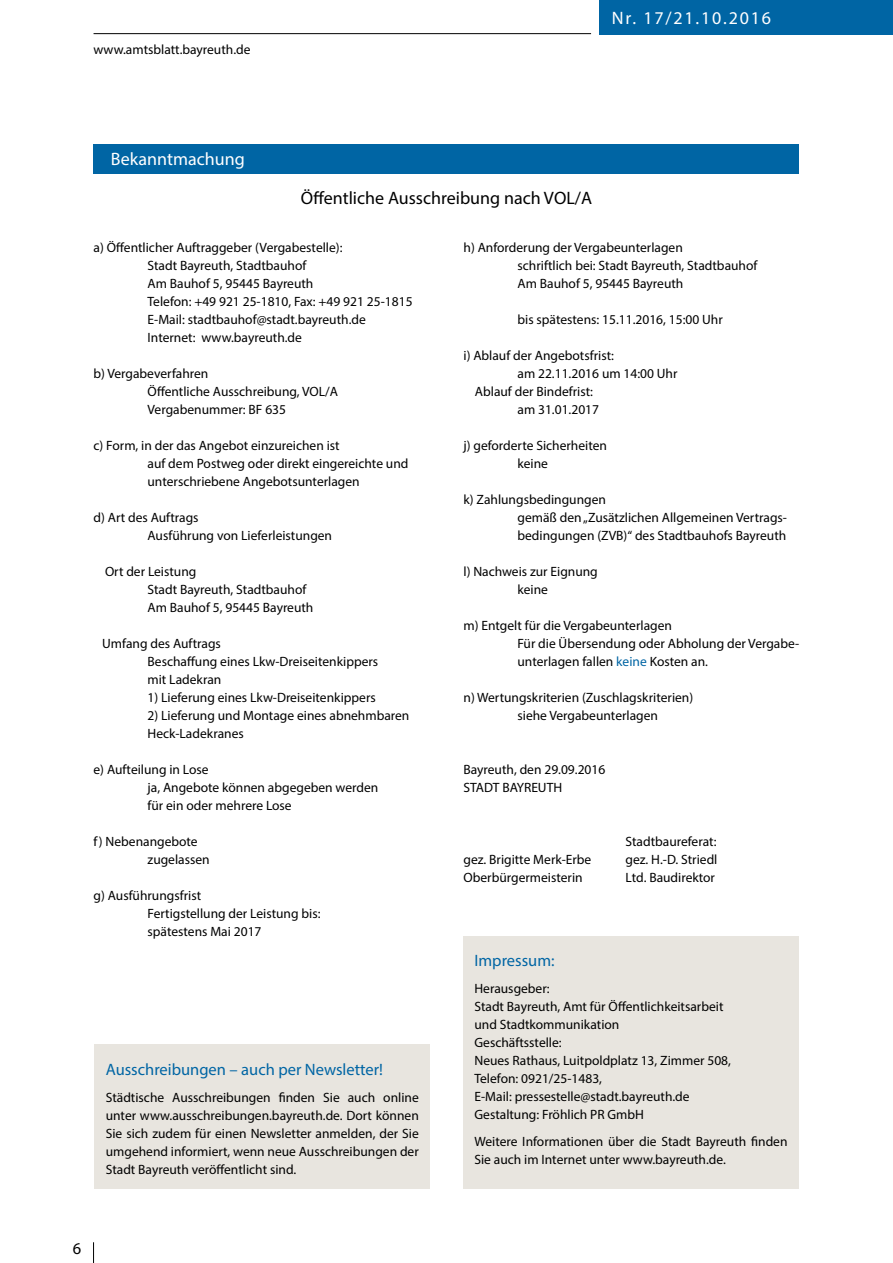
<style>
.page{position:relative;width:893px;height:1263px;background:#fff}
.page>*{position:absolute;margin:0;border:0;box-sizing:border-box;transform-origin:0 0}
.t1{font:18px "Myriad Pro";color:#000}
.t2{font:18px "Myriad Pro";letter-spacing:.1em;color:#fff}
.t3{font:18px "Myriad Pro";color:#fff}
.t4{font:16.5px "Myriad Pro";color:#0065a4}
.t5{font:16.5px "Myriad Pro";color:#000}
.t6{font:13.5px/18px "Myriad Pro";color:#000}
.s1{color:#0065a4}
</style>
<div class="page">
<hr style="left:94px;top:33px;width:497px;height:1px;background:#000">
<div style="left:600px;top:0;width:293px;height:34px;background:#0065a4"></div>
<svg style="left:93px;top:1242px;width:1px;height:21px"></svg>
<div style="left:94px;top:145px;width:705px;height:29px;background:#0065a4"></div>
<div style="left:94px;top:1044px;width:335px;height:144px;background:#e8e5df"></div>
<div style="left:463px;top:936px;width:336px;height:252px;background:#e8e5df"></div>
<p class="t6" style="left:94px;top:40px;width:158px">www.amtsblatt.bayreuth.de</p>
<h1 class="t2" style="left:612px;top:7px;width:161px">Nr. 17/21.10.2016</h1>
<h1 class="t3" style="left:111px;top:148px;width:135px">Bekanntmachung</h1>
<h1 class="t1" style="left:301px;top:187px;width:293px">Öffentliche Ausschreibung nach VOL/A</h1>
<p class="t6" style="left:517px;top:238px;width:241px;text-indent:-54px">h) Anforderung der Vergabeunterlagen<br>schriftlich bei: Stadt Bayreuth, Stadtbauhof<br>Am Bauhof 5, 95445 Bayreuth</p>
<p class="t6" style="left:517px;top:310px;width:207px">bis spätestens: 15.11.2016, 15:00 Uhr</p>
<p class="t6" style="left:463px;top:346px;width:152px">i) Ablauf der Angebotsfrist:</p>
<p class="t6" style="left:517px;top:364px;width:162px">am 22.11.2016 um 14:00 Uhr</p>
<p class="t6" style="left:475px;top:382px;width:120px">Ablauf der Bindefrist:</p>
<p class="t6" style="left:517px;top:400px;width:83px">am 31.01.2017</p>
<p class="t6" style="left:463px;top:436px;width:145px;text-align:center">j) geforderte Sicherheiten keine</p>
<p class="t6" style="left:517px;top:490px;width:271px;text-indent:-54px">k) Zahlungsbedingungen<br>gemäß den „Zusätzlichen Allgemeinen Vertrags&shy;bedingungen (ZVB)“ des Stadtbauhofs Bayreuth</p>
<p class="t6" style="left:463px;top:562px;width:136px;text-align:center">l) Nachweis zur Eignung keine</p>
<p class="t6" style="left:517px;top:616px;width:283px;text-indent:-54px">m) Entgelt für die Vergabeunterlagen<br>Für die Übersendung oder Abholung der Vergabe&shy;unterlagen fallen <span class="s1">keine</span> Kosten an.</p>
<p class="t6" style="left:517px;top:688px;width:177px;text-indent:-54px">n) Wertungskriterien (Zuschlagskriterien) siehe Vergabeunterlagen</p>
<p class="t6" style="left:148px;top:238px;width:267px;text-indent:-54px">a) Öffentlicher Auftraggeber (Vergabestelle):<br>Stadt Bayreuth, Stadtbauhof<br>Am Bauhof 5, 95445 Bayreuth<br>Telefon: +49 921 25-1810, Fax: +49 921 25-1815<br>E-Mail: stadtbauhof@stadt.bayreuth.de Internet: www.bayreuth.de</p>
<p class="t6" style="left:148px;top:364px;width:192px;text-indent:-54px">b) Vergabeverfahren<br>Öffentliche Ausschreibung, VOL/A<br>Vergabenummer: BF 635</p>
<p class="t6" style="left:148px;top:436px;width:262px;text-indent:-54px">c) Form, in der das Angebot einzureichen ist<br>auf dem Postweg oder direkt eingereichte und unterschriebene Angebotsunterlagen</p>
<p class="t6" style="left:148px;top:508px;width:186px;text-indent:-54px">d) Art des Auftrags<br>Ausführung von Lieferleistungen</p>
<p class="t6" style="left:148px;top:562px;width:167px;text-indent:-43px">Ort der Leistung<br>Stadt Bayreuth, Stadtbauhof<br>Am Bauhof 5, 95445 Bayreuth</p>
<p class="t6" style="left:148px;top:634px;width:232px;text-indent:-45px">Umfang des Auftrags<br>Beschaffung eines Lkw-Dreiseitenkippers mit Ladekran</p>
<p class="t6" style="left:148px;top:688px;width:230px">1) Lieferung eines Lkw-Dreiseitenkippers</p>
<p class="t6" style="left:148px;top:706px;width:263px">2) Lieferung und Montage eines abnehmbaren<br>Heck-Ladekranes</p>
<p class="t6" style="left:148px;top:760px;width:232px;text-indent:-54px">e) Aufteilung in Lose<br>ja, Angebote können abgegeben werden für ein oder mehrere Lose</p>
<p class="t6" style="left:148px;top:832px;width:64px;text-indent:-54px">f) Nebenangebote zugelassen</p>
<p class="t6" style="left:148px;top:886px;width:174px;text-indent:-54px">g) Ausführungsfrist<br>Fertigstellung der Leistung bis: spätestens Mai 2017</p>
<p class="t6" style="left:463px;top:760px;width:143px">Bayreuth, den 29.09.2016<br>STADT BAYREUTH</p>
<p class="t6" style="left:625px;top:832px;width:92px">Stadtbaureferat:</p>
<p class="t6" style="left:463px;top:850px;width:129px">gez. Brigitte Merk-Erbe</p>
<p class="t6" style="left:625px;top:850px;width:93px">gez. H.-D. Striedl</p>
<p class="t6" style="left:463px;top:868px;width:121px">Oberbürgermeisterin</p>
<p class="t6" style="left:625px;top:868px;width:91px">Ltd. Baudirektor</p>
<p class="t4" style="left:106px;top:1060px;width:279px">Ausschreibungen – auch per Newsletter!</p>
<p class="t6" style="left:106px;top:1088px;width:315px;text-align:justify">Städtische Ausschreibungen finden Sie auch online unter www.ausschreibungen.bayreuth.de. Dort können Sie sich zudem für einen Newsletter anmelden, der Sie umgehend informiert, wenn neue Ausschreibungen der Stadt Bayreuth veröffentlicht sind.</p>
<p class="t4" style="left:474px;top:950px;width:82px">Impressum:</p>
<p class="t6" style="left:474px;top:979px;width:258px">Herausgeber:<br>Stadt Bayreuth, Amt für Öffentlichkeitsarbeit und Stadtkommunikation<br>Geschäftsstelle:<br>Neues Rathaus, Luitpoldplatz 13, Zimmer 508,<br>Telefon: 0921/25-1483,<br>E-Mail: pressestelle@stadt.bayreuth.de<br>Gestaltung: Fröhlich PR GmbH</p>
<p class="t6" style="left:474px;top:1132px;width:315px">Weitere Informationen über die Stadt Bayreuth finden<br>Sie auch im Internet unter www.bayreuth.de.</p>
<p class="t5" style="left:73px;top:1238px;width:10px">6</p>
</div>
